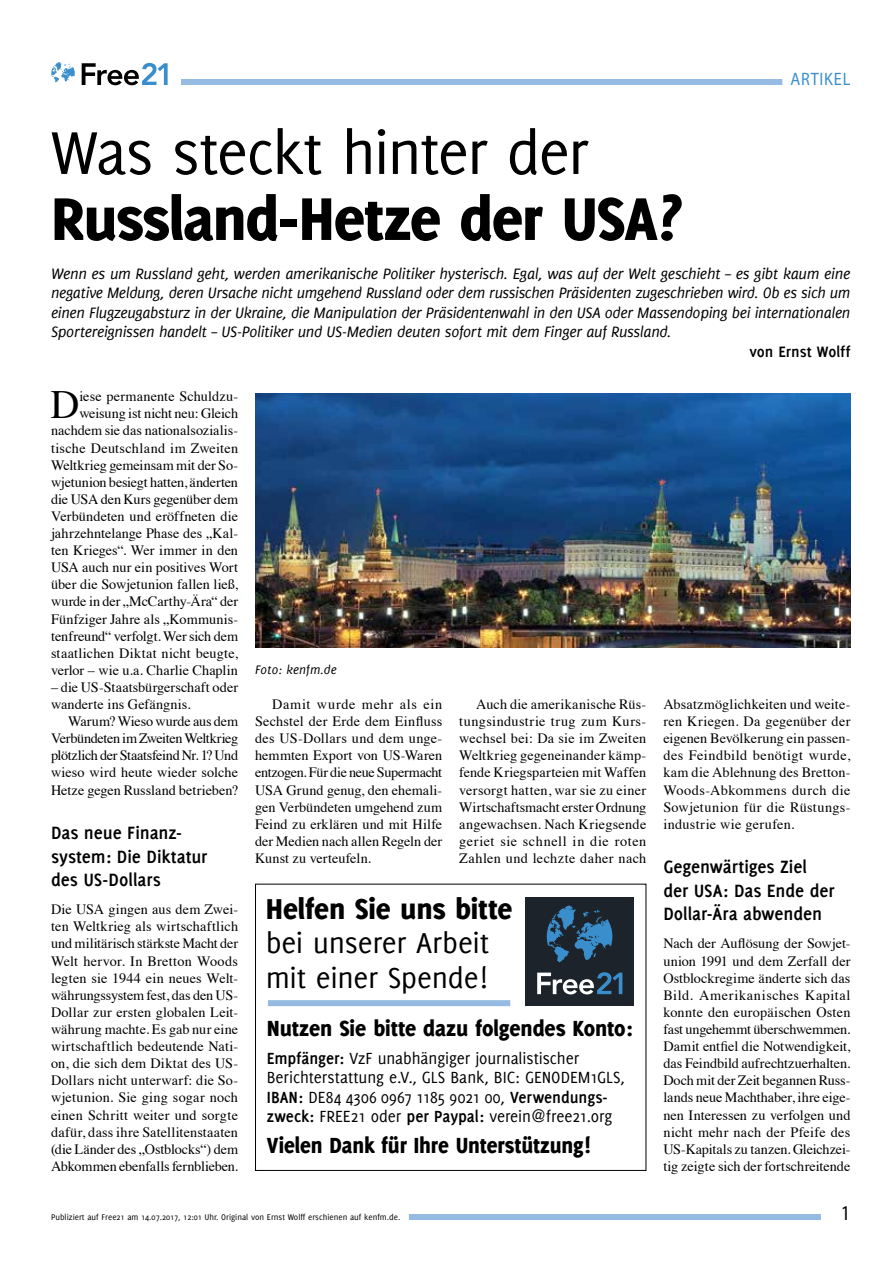
<style>
.page{position:relative;width:893px;height:1263px;background:#fff}
.page>*{position:absolute;margin:0;border:0;box-sizing:border-box;transform-origin:0 0}
.t1{font:800 66px "Delicious";letter-spacing:-.02em;color:#000}
.t2{font:66px "Delicious";letter-spacing:-.025em;color:#000}
.t3{font:40.05px "Times";color:#000}
.t4{font:31.5px/34.5px "Delicious";letter-spacing:-.01em;color:#000}
.t5{font:800 31.5px "Delicious";letter-spacing:-.005em;color:#000}
.t6{font:800 24px "Delicious";letter-spacing:-.005em;color:#000}
.t7{font:800 24px "Delicious";letter-spacing:-.005em;color:#000;scale:.95 1}
.t8{font:21px "Myriad Pro";color:#000;scale:.9 1}
.t9{font:700 19.5px/23.4px "Delicious";letter-spacing:-.005em;color:#000}
.t10{font:18px "Myriad Pro";letter-spacing:.05em;color:#3a8ecb;scale:.9 1}
.t11{font:17.7px/19.5px "Delicious";letter-spacing:-.005em;color:#000}
.t12{font:italic 16.5px/19.5px "Delicious";letter-spacing:-.02em;color:#000;text-align:justify}
.t13{font:700 16.5px "Delicious";color:#000}
.t14{font:14.25px/17.1px "Times";color:#000;text-align:justify}
.t15{font:italic 13.5px "Delicious";letter-spacing:.005em;color:#000}
.t16{font:9px "Delicious";color:#000}
.s1{font-weight:700}
</style>
<div class="page">
<div style="left:181px;top:79px;width:669px;height:6px;background:#95bbe2"></div>
<div style="left:55px;top:1214px;width:766px;height:6px;background:#95bbe2"></div>
<div style="left:43px;top:1212px;width:366px;height:12px;background:#fff"></div>
<div style="left:782px;top:74px;width:77px;height:15px;background:#fff"></div>
<svg style="left:82px;top:63px;width:86px;height:22px"></svg>
<svg style="left:51px;top:62px;width:24px;height:20px"></svg>
<img style="left:255px;top:394px;width:595px;height:253px">
<div style="left:255px;top:884px;width:391px;height:287px;border:1px solid #000"></div>
<div style="left:268px;top:1000px;width:242px;height:6px;background:#95bbe2"></div>
<div style="left:525px;top:897px;width:109px;height:109px;background:#1c232b"></div>
<svg style="left:547px;top:905px;width:65px;height:58px"></svg>
<svg style="left:537px;top:972px;width:85px;height:22px"></svg>
<p class="t10" style="left:790px;top:68px;width:68px">ARTIKEL</p>
<h1 class="t2" style="left:51px;top:115px;width:539px">Was steckt hinter der</h1>
<h1 class="t1" style="left:51px;top:180px;width:633px">Russland--Hetze der USA?</h1>
<p class="t12" style="left:51px;top:264px;width:801px">Wenn es um Russland geht, werden amerikanische Politiker hysterisch. Egal, was auf der Welt geschieht – es gibt kaum eine negative Meldung, deren Ursache nicht umgehend Russland oder dem russischen Präsidenten zugeschrieben wird. Ob es sich um einen Flugzeugabsturz in der Ukraine, die Manipulation der Präsidentenwahl in den USA oder Massendoping bei internationalen Sportereignissen handelt – US-Politiker und US-Medien deuten sofort mit dem Finger auf Russland.</p>
<p class="t13" style="left:749px;top:342px;width:103px">von Ernst Wolff</p>
<p class="t14" style="left:51px;top:387px;width:189px;text-align:right">iese permanente Schuldzu&shy;weisung ist nicht neu: Gleich nachdem sie das nationalsozialis&shy;tische Deutschland im Zweiten<br>Weltkrieg gemeinsam mit der So&shy;wjetunion besiegt hatten, änderten die USA den Kurs gegenüber dem<br>Verbündeten und eröffneten die jahrzehntelange Phase des „Kal&shy;ten Krieges“. Wer immer in den<br>USA auch nur ein positives Wort über die Sowjetunion fallen ließ, wurde in der „McCarthy-Ära“ der<br>Fünfziger Jahre als „Kommunis&shy;tenfreund“ verfolgt. Wer sich dem staatlichen Diktat nicht beugte, verlor – wie u.a. Charlie Chaplin</p>
<p class="t14" style="left:51px;top:677px;width:189px">– die US-Staatsbürgerschaft oder wanderte ins Gefängnis.</p>
<p class="t14" style="left:51px;top:712px;width:189px;text-indent:17px">Warum? Wieso wurde aus dem Verbündeten im Zweiten Weltkrieg plötzlich der Staatsfeind Nr. 1? Und wieso wird heute wieder solche Hetze gegen Russland betrieben?</p>
<h3 class="t9" style="left:51px;top:821px;width:158px">Das neue Finanz&shy;system: Die Diktatur des US-Dollars</h3>
<p class="t14" style="left:51px;top:900px;width:189px">Die USA gingen aus dem Zwei&shy;ten Weltkrieg als wirtschaftlich und militärisch stärkste Macht der Welt hervor. In Bretton Woods legten sie 1944 ein neues Welt&shy;währungssystem fest, das den US-Dollar zur ersten globalen Leit&shy;währung machte. Es gab nur eine wirtschaftlich bedeutende Nati&shy;on, die sich dem Diktat des US-Dollars nicht unterwarf: die So&shy;wjetunion. Sie ging sogar noch einen Schritt weiter und sorgte dafür, dass ihre Satellitenstaaten (die Länder des „Ostblocks“) dem Abkommen ebenfalls fernblieben.</p>
<h2 class="t3" style="left:50px;top:367px;width:30px">D</h2>
<p class="t15" style="left:255px;top:662px;width:83px">Foto: kenfm.de</p>
<p class="t14" style="left:255px;top:694px;width:189px;text-indent:17px">Damit wurde mehr als ein Sechstel der Erde dem Einfluss des US-Dollars und dem unge&shy;hemmten Export von US-Waren entzogen. Für die neue Supermacht USA Grund genug, den ehemali&shy;gen Verbündeten umgehend zum Feind zu erklären und mit Hilfe der Medien nach allen Regeln der Kunst zu verteufeln.</p>
<p class="t14" style="left:459px;top:694px;width:189px;text-indent:17px">Auch die amerikanische Rüs&shy;tungsindustrie trug zum Kurs&shy;wechsel bei: Da sie im Zweiten Weltkrieg gegeneinander kämp&shy;fende Kriegsparteien mit Waffen versorgt hatten, war sie zu einer Wirtschaftsmacht erster Ordnung angewachsen. Nach Kriegsende geriet sie schnell in die roten Zahlen und lechzte daher nach</p>
<p class="t14" style="left:663px;top:694px;width:189px">Absatzmöglichkeiten und weite&shy;ren Kriegen. Da gegenüber der eigenen Bevölkerung ein passen&shy;des Feindbild benötigt wurde, kam die Ablehnung des Bretton-Woods-Abkommens durch die Sowjetunion für die Rüstungs&shy;industrie wie gerufen.</p>
<h3 class="t9" style="left:663px;top:855px;width:173px">Gegenwärtiges Ziel der USA: Das Ende der<br>Dollar-Ära abwenden</h3>
<p class="t14" style="left:663px;top:934px;width:189px">Nach der Auflösung der Sowjet&shy;union 1991 und dem Zerfall der Ostblockregime änderte sich das Bild. Amerikanisches Kapital konnte den europäischen Osten fast ungehemmt überschwemmen.<br>Damit entfiel die Notwendigkeit, das Feindbild aufrechtzuerhalten.<br>Doch mit der Zeit begannen Russ&shy;lands neue Machthaber, ihre eige&shy;nen Interessen zu verfolgen und nicht mehr nach der Pfeife des US-Kapitals zu tanzen. Gleichzei&shy;tig zeigte sich der fortschreitende</p>
<h3 class="t5" style="left:266px;top:890px;width:248px">Helfen Sie uns bitte</h3>
<h3 class="t4" style="left:266px;top:925px;width:225px">bei unserer Arbeit mit einer Spende!</h3>
<h3 class="t6" style="left:267px;top:1014px;width:367px">Nutzen Sie bitte dazu folgendes Konto:</h3>
<p class="t11" style="left:267px;top:1048px;width:360px"><span class="s1">Empfänger:</span> VzF unabhängiger journalistischer Berichterstattung e.V., GLS Bank, BIC: GENODEM1GLS, <span class="s1">IBAN:</span> DE84 4306 0967 1185 9021 00, <span class="s1">Verwendungs&shy;zweck:</span> FREE21 oder <span class="s1">per Paypal:</span> verein@free21.org</p>
<h3 class="t7" style="left:267px;top:1131px;width:342px">Vielen Dank für Ihre Unterstützung!</h3>
<p class="t16" style="left:51px;top:1212px;width:351px">Publiziert auf Free21 am 14.07.2017, 12:01 Uhr. Original von Ernst Wolff erschienen auf kenfm.de.</p>
<h3 class="t8" style="left:841px;top:1200px;width:12px">1</h3>
</div>
